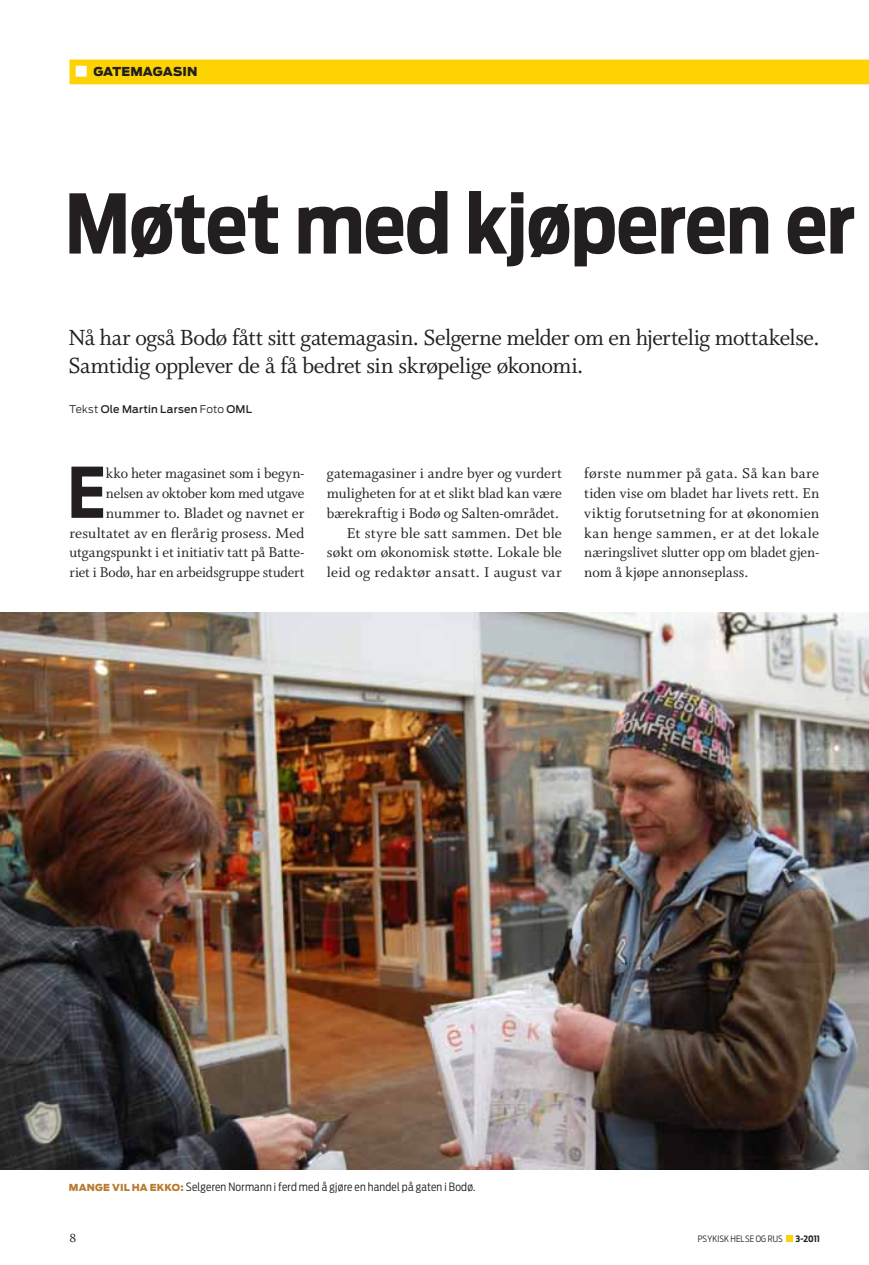
<style>
.page{position:relative;width:869px;height:1265px;background:#fff}
.page>*{position:absolute;margin:0;border:0;box-sizing:border-box;transform-origin:0 0}
.t1{font:700 81.38px "Antenna Cond";letter-spacing:-.01em;color:#231f20}
.t2{font:700 69.12px "Antenna Cond";color:#231f20}
.t3{font:24.5px/28px "Whitman Roman LF";letter-spacing:-.025em;color:#231f20}
.t4{font:15.75px/19.8px "Whitman Roman LF";color:#231f20;text-align:right}
.t5{font:13.12px "Whitman Roman LF";color:#231f20}
.t6{font:900 12.25px "Antenna";letter-spacing:.005em;color:#231f20}
.t7{font:300 11.38px "Antenna Cond";letter-spacing:.02em;color:#231f20}
.t8{font:500 10.5px "Antenna";letter-spacing:.02em;color:#231f20}
.t9{font:900 9.62px "Antenna";color:#b87c31}
.t10{font:300 8.75px "Antenna Cond";letter-spacing:.01em;color:#231f20}
.t11{font:700 8.75px "Antenna Cond";color:#231f20}
.s1{font-weight:300}
.s2{font-family:"Antenna";font-weight:900;font-size:9.62px;color:#b87c31}
</style>
<div class="page">
<img style="left:0;top:612px;width:868px;height:558px">
<div style="left:69px;top:60px;width:799px;height:24px;background:#fed304"></div>
<div style="left:785px;top:1235px;width:7px;height:7px;background:#fed304"></div>
<p class="t6" style="left:93px;top:64px;width:106px">GATEMAGASIN</p>
<h1 class="t1" style="left:65px;top:175px;width:791px">Møtet med kjøperen er</h1>
<h3 class="t3" style="left:68px;top:324px;width:752px">Nå har også Bodø fått sitt gatemagasin. Selgerne melder om en hjertelig mottakelse.<br>Samtidig opplever de å få bedret sin skrøpelige økonomi.</h3>
<p class="t8" style="left:69px;top:403px;width:184px"><span class="s1">Tekst</span> Ole Martin Larsen <span class="s1">Foto</span> OML</p>
<h2 class="t2" style="left:67px;top:451px;width:40px">E</h2>
<p class="t4" style="left:69px;top:464px;width:236px">kko heter magasinet som i begyn&shy;nelsen av oktober kom med utgave nummer to. Bladet og navnet er resultatet av en flerårig prosess. Med utgangspunkt i et initiativ tatt på Batte&shy;riet i Bodø, har en arbeidsgruppe studert</p>
<p class="t4" style="left:327px;top:464px;width:236px">gatemagasiner i andre byer og vurdert muligheten for at et slikt blad kan være bærekraftig i Bodø og Salten-området.<br>Et styre ble satt sammen. Det ble søkt om økonomisk støtte. Lokale ble leid og redaktør ansatt. I august var</p>
<p class="t4" style="left:584px;top:464px;width:236px;text-align:justify">første nummer på gata. Så kan bare tiden vise om bladet har livets rett. En viktig forutsetning for at økonomien kan henge sammen, er at det lokale næringslivet slutter opp om bladet gjen&shy;nom å kjøpe annonseplass.</p>
<p class="t9" style="left:69px;top:1181px;width:10px">MANGE</p>
<p class="t7" style="left:112px;top:1180px;width:364px"><span class="s2">VIL HA EKKO:</span> Selgeren Normann i ferd med å gjøre en handel på gaten i Bodø.</p>
<p class="t5" style="left:69px;top:1230px;width:8px">8</p>
<p class="t10" style="left:697px;top:1233px;width:86px">PSYKISK HELSE OG RUS</p>
<p class="t11" style="left:795px;top:1233px;width:26px">3-2011</p>
</div>
